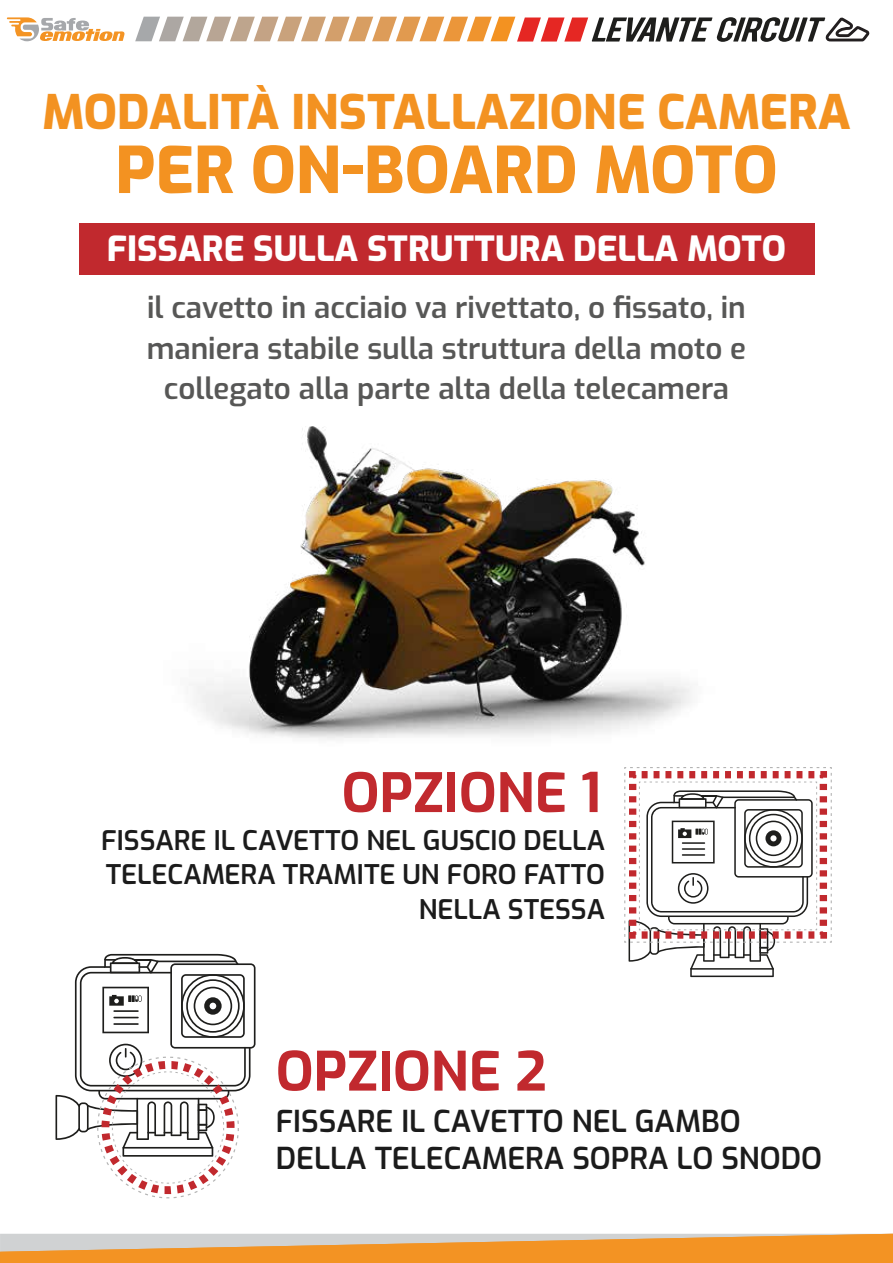
<style>
.page{position:relative;width:893px;height:1263px;background:#fff}
.page>*{position:absolute;margin:0;border:0;box-sizing:border-box;transform-origin:0 0}
.t1{font:800 64.05px "Exo";color:#f39221}
.t2{font:700 54px "Exo";color:#c1292e}
.t3{font:800 47.4px "Exo";color:#f39221}
.t4{font:800 34.5px "Exo";color:#fff}
.t5{font:600 30.15px/36.2px "Exo";color:#1b1b1b}
.t6{font:600 29.55px/40.5px "Exo";color:#575756;text-align:center}
.t7{font:600 27px/34.5px "Exo";color:#1b1b1b;text-align:right}
</style>
<div class="page">
<svg style="left:7px;top:17px;width:117px;height:24px"></svg>
<svg style="left:135px;top:16px;width:735px;height:26px"></svg>
<svg style="left:0;top:1234px;width:893px;height:29px;background:#e8a557"></svg>
<div style="left:79px;top:223px;width:735px;height:52px;background:#c1292e"></div>
<img style="left:189px;top:427px;width:502px;height:313px">
<svg style="left:55px;top:954px;width:200px;height:245px"></svg>
<svg style="left:624px;top:767px;width:208px;height:210px"></svg>
<h3 class="t3" style="left:42px;top:78px;width:810px">MODALITÀ INSTALLAZIONE CAMERA</h3>
<h1 class="t1" style="left:115px;top:123px;width:664px">PER ON-BOARD MOTO</h1>
<p class="t4" style="left:107px;top:224px;width:681px">FISSARE SULLA STRUTTURA DELLA MOTO</p>
<p class="t6" style="left:147px;top:286px;width:601px">il cavetto in acciaio va rivettato, o fissato, in maniera stabile sulla struttura della moto e collegato alla parte alta della telecamera</p>
<h2 class="t2" style="left:342px;top:753px;width:261px">OPZIONE 1</h2>
<p class="t7" style="left:101px;top:821px;width:505px">FISSARE IL CAVETTO NEL GUSCIO DELLA<br>TELECAMERA TRAMITE UN FORO FATTO<br>NELLA STESSA</p>
<h2 class="t2" style="left:276px;top:1032px;width:272px">OPZIONE 2</h2>
<p class="t5" style="left:276px;top:1102px;width:548px">FISSARE IL CAVETTO NEL GAMBO<br>DELLA TELECAMERA SOPRA LO SNODO</p>
</div>
